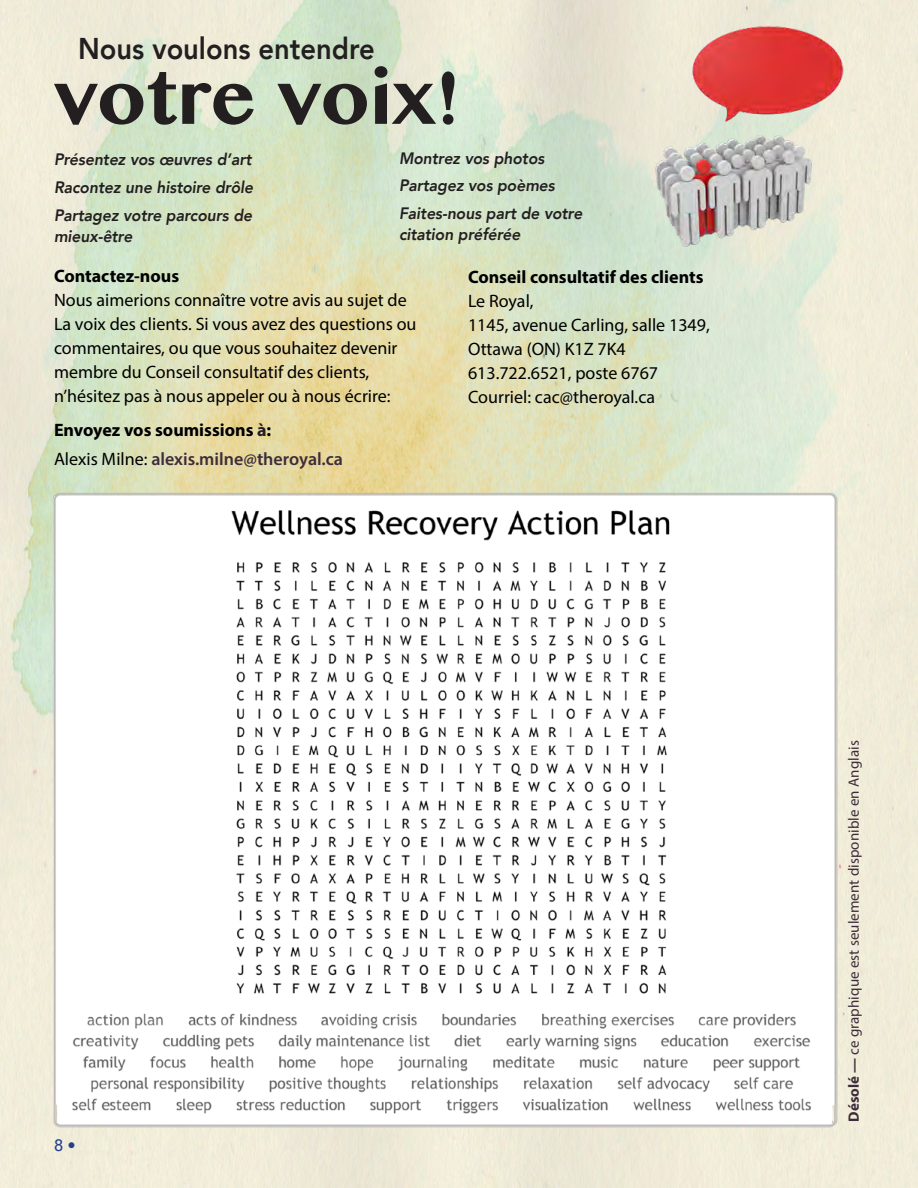
<style>
.page{position:relative;width:918px;height:1188px;background:#fff}
.page>*{position:absolute;margin:0;border:0;box-sizing:border-box;transform-origin:0 0}
.t1{font:700 75px "Lao MN";color:#231f20}
.t2{font:800 30px "Avenir";color:#231f20;scale:.91 1}
.t3{font:18px/24px "Myriad Pro";color:#000}
.t4{font:600 18px/28.5px "Myriad Pro";color:#3d2d3c}
.t5{font:700 18px "Myriad Pro";color:#000}
.t6{font:italic 800 16.5px/27.8px "Avenir";letter-spacing:-.005em;color:#231f20;text-align:justify;scale:.95 1}
.t7{font:500 16.5px "Avenir";color:#25408f}
.t8{font:15px "Myriad Pro";letter-spacing:.005em;color:#3d2d3c}
.s1{font-weight:700;color:#000}
.s2{font-weight:700;color:#231f20}
.s3{font-weight:400;color:#000}
.s4{font-weight:700}
</style>
<div class="page">
<img style="left:0;top:0;width:918px;height:1188px">
<img style="left:634px;top:22px;width:214px;height:234px">
<img style="left:14px;top:465px;width:864px;height:716px">
<h2 class="t2" style="left:78px;top:26px;width:328px">Nous voulons entendre</h2>
<h1 class="t1" style="left:54px;top:47px;width:408px">votre voix!</h1>
<p class="t6" style="left:399px;top:144px;width:195px;text-align:left">Montrez vos photos<br>Partagez vos poèmes<br>Faites-nous part de votre</p>
<p class="t6" style="left:399px;top:221px;width:129px">citation préférée</p>
<p class="t6" style="left:54px;top:146px;width:211px">Présentez vos œuvres d’art Racontez une histoire drôle Partagez votre parcours de</p>
<p class="t6" style="left:54px;top:222px;width:84px">mieux-être</p>
<p class="t5" style="left:54px;top:265px;width:127px">Contactez-nous</p>
<p class="t3" style="left:54px;top:288px;width:364px">Nous aimerions connaître votre avis au sujet de La voix des clients. Si vous avez des questions ou commentaires, ou que vous souhaitez devenir membre du Conseil consultatif des clients, n’hésitez pas à nous appeler ou à nous écrire:</p>
<p class="t4" style="left:54px;top:415px;width:291px"><span class="s1">Envoyez vos soumissions</span> <span class="s2">à</span><span class="s1">:<br></span><span class="s3">Alexis Milne:</span> alexis.milne@theroyal.ca</p>
<p class="t5" style="left:468px;top:265px;width:237px">Conseil consultatif des clients</p>
<p class="t3" style="left:468px;top:288px;width:243px">Le Royal,<br>1145, avenue Carling, salle 1349,<br>Ottawa (ON) K1Z 7K4<br>613.722.6521, poste 6767<br>Courriel: cac@theroyal.ca</p>
<p class="t7" style="left:54px;top:1130px;width:23px">8 •</p>
<p class="t8" style="left:844px;top:1122px;width:383px;rotate:-90deg"><span class="s4">Désolé —</span> ce graphique est seulement disponible en Anglais</p>
</div>
